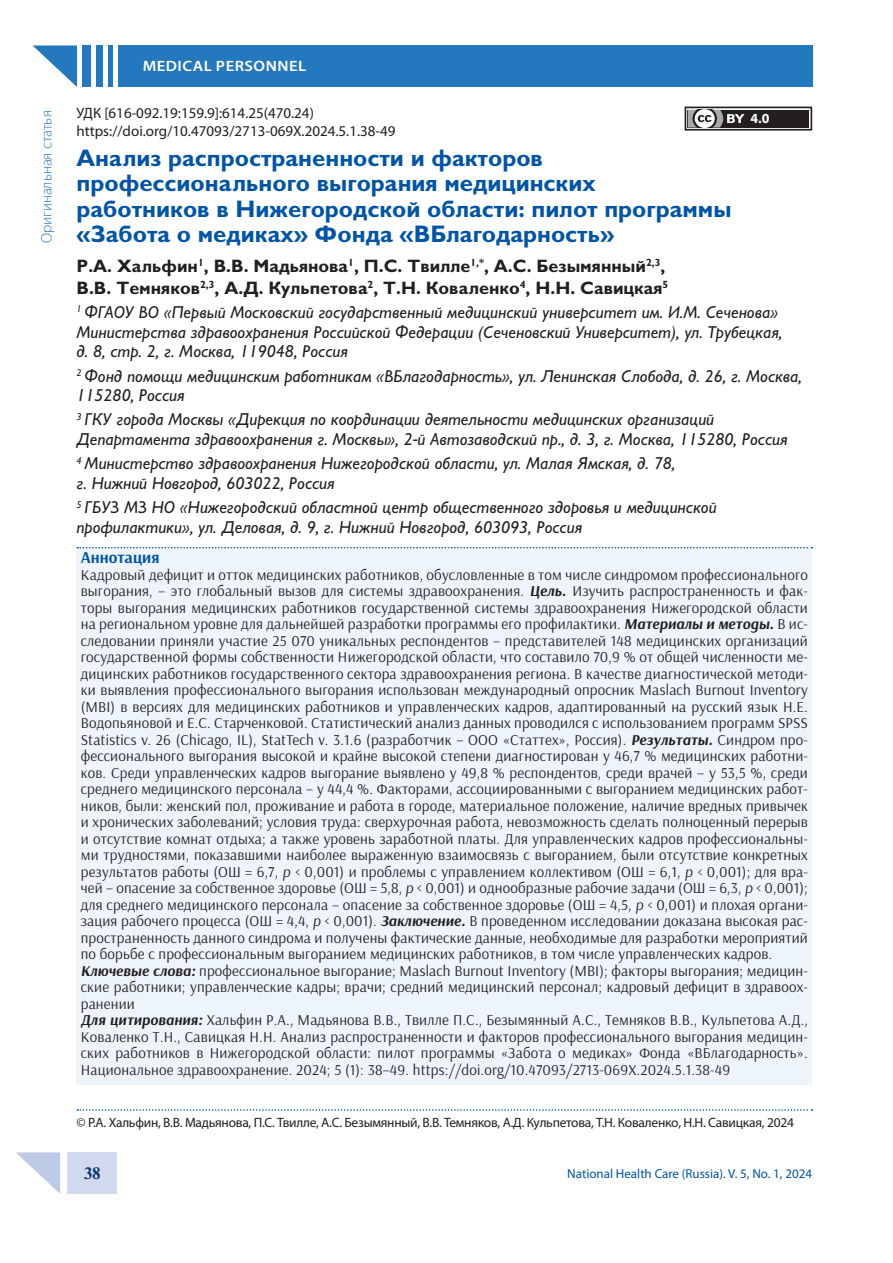
<style>
.page{position:relative;width:893px;height:1263px;background:#fff}
.page>*{position:absolute;margin:0;border:0;box-sizing:border-box;transform-origin:0 0}
.t1{font:700 24px/25.5px "Gals C";color:#0154a6}
.t2{font:700 18px/21.6px "Gals C";color:#231f20}
.t3{font:italic 16.5px/19.8px "Gals C";color:#231f20}
.t4{font:700 16.5px "Arsenal";color:#0154a6}
.t5{font:700 16.5px "Newton C";color:#0d376e}
.t6{font:15px/16.5px "Arsenal";letter-spacing:.01em;color:#231f20}
.t7{font:15px/18px "Myriad Pro";color:#231f20}
.t8{font:300 15px "Myriad Pro";color:#2479be}
.t9{font:600 15px "Myriad Pro";letter-spacing:.03em;color:#fff;scale:1.1 1}
.t10{font:700 13.95px "Myriad Pro";color:#fff}
.t11{font:13.5px "Myriad Pro";letter-spacing:-.02em;color:#231f20}
.t12{font:13.05px "Myriad Pro";color:#0154a6}
.s1{font-weight:700;font-style:italic}
.s2{font-style:italic}
</style>
<div class="page">
<div style="left:118px;top:45px;width:694px;height:42px;background:#2479be"></div>
<div style="left:82px;top:45px;width:9px;height:42px;background:#2479be"></div>
<div style="left:96px;top:45px;width:7px;height:42px;background:#2479be"></div>
<div style="left:108px;top:45px;width:5px;height:42px;background:#2479be"></div>
<svg style="left:33px;top:45px;width:44px;height:42px"></svg>
<div style="left:67px;top:1152px;width:50px;height:42px;background:#d1d9ee"></div>
<svg style="left:16px;top:1152px;width:44px;height:42px"></svg>
<div style="left:77px;top:547px;width:735px;height:537px;background:#edf5fb"></div>
<svg style="left:77px;top:547px;width:735px;height:1px"></svg>
<div style="left:685px;top:107px;width:127px;height:23px;border:2px solid #231f20"></div>
<div style="left:688px;top:110px;width:121px;height:17px;background:#231f20"></div>
<svg style="left:688px;top:110px;width:56px;height:18px"></svg>
<svg style="left:77px;top:1109px;width:735px;height:2px"></svg>
<p class="t9" style="left:143px;top:60px;width:150px">MEDICAL PERSONNEL</p>
<p class="t8" style="left:41px;top:243px;width:134px;rotate:-90deg">Оригинальная статья</p>
<p class="t7" style="left:77px;top:105px;width:321px">УДК [616-092.19:159.9]:614.25(470.24) https://doi.org/10.47093/2713-069X.2024.5.1.38-49</p>
<p class="t10" style="left:751px;top:113px;width:21px">4.0</p>
<h1 class="t1" style="left:77px;top:147px;width:656px">Анализ распространенности и факторов профессионального выгорания медицинских работников в Нижегородской области: пилот программы «Забота о медиках» Фонда «ВБлагодарность»</h1>
<p class="t2" style="left:77px;top:257px;width:593px">Р.А. Хальфин<sup>1</sup>, В.В. Мадьянова<sup>1</sup>, П.С. Твилле<sup>1,*</sup>, А.С. Безымянный<sup>2,3</sup>,<br>В.В. Темняков<sup>2,3</sup>, А.Д. Кульпетова<sup>2</sup>, Т.Н. Коваленко<sup>4</sup>, Н.Н. Савицкая<sup>5</sup></p>
<p class="t3" style="left:77px;top:304px;width:707px"><sup>1</sup> ФГАОУ ВО «Первый Московский государственный медицинский университет им. И.М. Сеченова»<br>Министерства здравоохранения Российской Федерации (Сеченовский Университет), ул. Трубецкая, д. 8, стр. 2, г. Москва, 119048, Россия</p>
<p class="t3" style="left:77px;top:368px;width:727px"><sup>2</sup> Фонд помощи медицинским работникам «ВБлагодарность», ул. Ленинская Слобода, д. 26, г. Москва,<br>115280, Россия</p>
<p class="t3" style="left:77px;top:411px;width:712px"><sup>3</sup> ГКУ города Москвы «Дирекция по координации деятельности медицинских организаций<br>Департамента здравоохранения г. Москвы», 2-й Автозаводский пр., д. 3, г. Москва, 115280, Россия</p>
<p class="t3" style="left:77px;top:455px;width:600px"><sup>4</sup> Министерство здравоохранения Нижегородской области, ул. Малая Ямская, д. 78, г. Нижний Новгород, 603022, Россия</p>
<p class="t3" style="left:77px;top:499px;width:642px"><sup>5</sup> ГБУЗ МЗ НО «Нижегородский областной центр общественного здоровья и медицинской профилактики», ул. Деловая, д. 9, г. Нижний Новгород, 603093, Россия</p>
<p class="t4" style="left:81px;top:547px;width:80px">Аннотация</p>
<p class="t6" style="left:81px;top:566px;width:729px">Кадровый дефицит и отток медицинских работников, обусловленные в том числе синдромом профессионального выгорания, – это глобальный вызов для системы здравоохранения. <span class="s1">Цель.</span> Изучить распространенность и фак&shy;торы выгорания медицинских работников государственной системы здравоохранения Нижегородской области на региональном уровне для дальнейшей разработки программы его профилактики. <span class="s1">Материалы и методы.</span> В ис&shy;следовании приняли участие 25 070 уникальных респондентов – представителей 148 медицинских организаций государственной формы собственности Нижегородской области, что составило 70,9 % от общей численности ме&shy;дицинских работников государственного сектора здравоохранения региона. В качестве диагностической методи&shy;ки выявления профессионального выгорания использован международный опросник Maslach Burnout Inventory (MBI) в версиях для медицинских работников и управленческих кадров, адаптированный на русский язык Н.Е.<br>Водопьяновой и Е.С. Старченковой. Статистический анализ данных проводился с использованием программ SPSS Statistics v. 26 (Chicago, IL), StatTech v. 3.1.6 (разработчик – ООО «Статтех», Россия). <span class="s1">Результаты.</span> Синдром про&shy;фессионального выгорания высокой и крайне высокой степени диагностирован у 46,7 % медицинских работни&shy;ков. Среди управленческих кадров выгорание выявлено у 49,8 % респондентов, среди врачей – у 53,5 %, среди среднего медицинского персонала – у 44,4 %. Факторами, ассоциированными с выгоранием медицинских работ&shy;ников, были: женский пол, проживание и работа в городе, материальное положение, наличие вредных привычек и хронических заболеваний; условия труда: сверхурочная работа, невозможность сделать полноценный перерыв и отсутствие комнат отдыха; а также уровень заработной платы. Для управленческих кадров профессиональны&shy;ми трудностями, показавшими наиболее выраженную взаимосвязь с выгоранием, были отсутствие конкретных результатов работы (ОШ = 6,7, <span class="s2">p</span> &lt; 0,001) и проблемы с управлением коллективом (ОШ = 6,1, <span class="s2">p</span> &lt; 0,001); для вра&shy;чей – опасение за собственное здоровье (ОШ = 5,8, <span class="s2">p</span> &lt; 0,001) и однообразные рабочие задачи (ОШ = 6,3, <span class="s2">p</span> &lt; 0,001); для среднего медицинского персонала – опасение за собственное здоровье (ОШ = 4,5, <span class="s2">p</span> &lt; 0,001) и плохая органи&shy;зация рабочего процесса (ОШ = 4,4, <span class="s2">p</span> &lt; 0,001). <span class="s1">Заключение.</span> В проведенном исследовании доказана высокая рас&shy;пространенность данного синдрома и получены фактические данные, необходимые для разработки мероприятий по борьбе с профессиональным выгоранием медицинских работников, в том числе управленческих кадров.<br><span class="s1">Ключевые слова:</span> профессиональное выгорание; Maslach Burnout Inventory (MBI); факторы выгорания; медицин&shy;ские работники; управленческие кадры; врачи; средний медицинский персонал; кадровый дефицит в здравоох&shy;ранении<br><span class="s1">Для цитирования:</span> Хальфин Р.А., Мадьянова В.В., Твилле П.С., Безымянный А.С., Темняков В.В., Кульпетова А.Д., Коваленко Т.Н., Савицкая Н.Н. Анализ распространенности и факторов профессионального выгорания медицин&shy;ских работников в Нижегородской области: пилот программы «Забота о медиках» Фонда «ВБлагодарность».<br>Национальное здравоохранение. 2024; 5 (1): 38–49. https://doi.org/10.47093/2713-069X.2024.5.1.38-49</p>
<p class="t11" style="left:77px;top:1117px;width:719px">© Р.А. Хальфин, В.В. Мадьянова, П.С. Твилле, А.С. Безымянный, В.В. Темняков, А.Д. Кульпетова, Т.Н. Коваленко, Н.Н. Савицкая, 2024</p>
<p class="t5" style="left:84px;top:1167px;width:19px">38</p>
<p class="t12" style="left:567px;top:1169px;width:247px">National Health Care (Russia). V. 5, No. 1, 2024</p>
</div>
